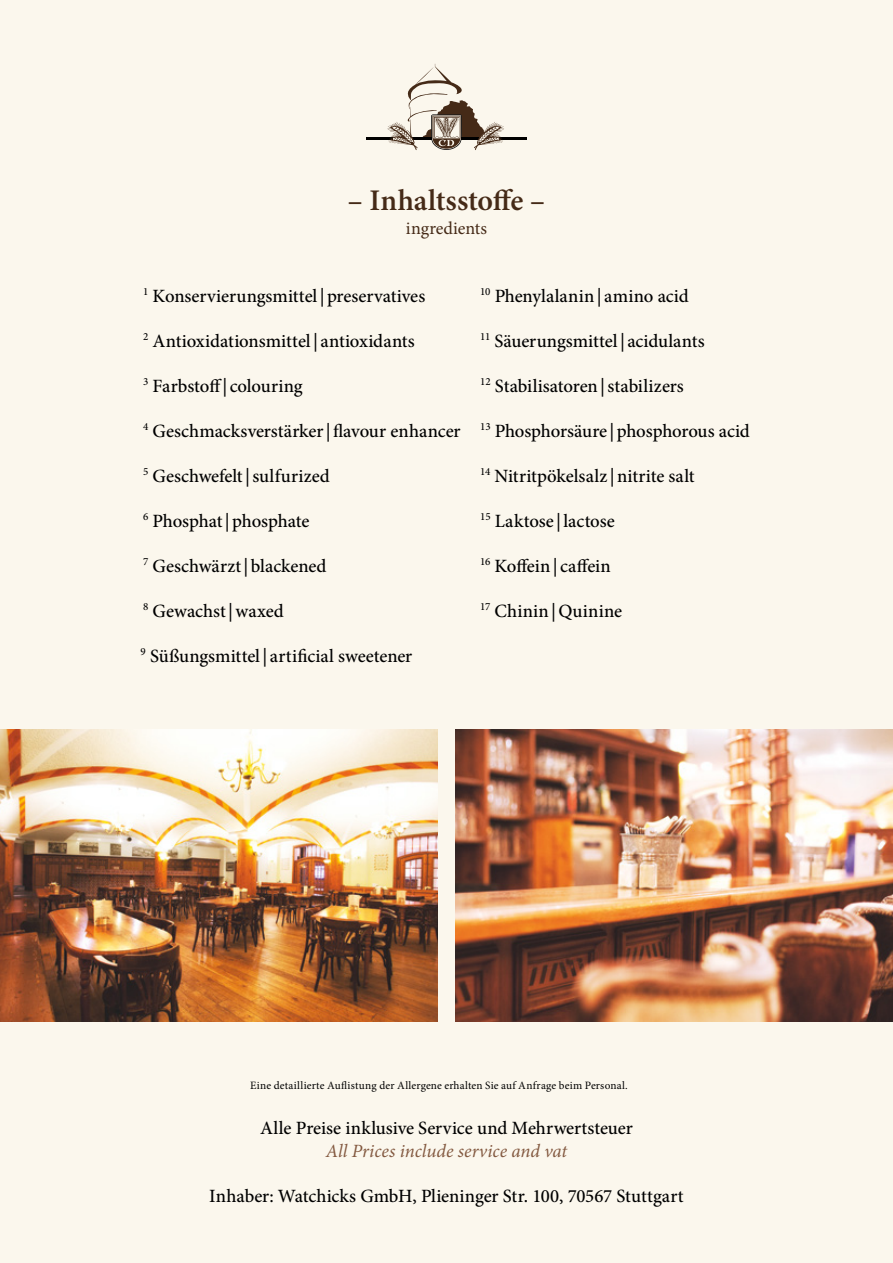
<style>
.page{position:relative;width:893px;height:1263px;background:#fbf7ed}
.page>*{position:absolute;margin:0;border:0;box-sizing:border-box;transform-origin:0 0}
.t1{font:600 30px "Minion Pro";color:#452a17}
.t2{font:500 18.75px "Minion Pro";letter-spacing:-.005em;color:#000}
.t3{font:italic 18.75px "Minion Pro";color:#835940}
.t4{font:18px "Minion Pro";letter-spacing:-.005em;color:#452a17}
.t5{font:11.25px "Minion Pro";letter-spacing:.015em;color:#000}
</style>
<div class="page">
<hr style="left:499px;top:137px;width:28px;height:2px;background:#000">
<hr style="left:366px;top:137px;width:26px;height:2px;background:#000">
<svg style="left:387px;top:64px;width:117px;height:86px"></svg>
<img style="left:455px;top:729px;width:438px;height:293px">
<img style="left:0;top:729px;width:438px;height:293px">
<h1 class="t1" style="left:348px;top:180px;width:199px">– Inhaltsstoffe –</h1>
<p class="t4" style="left:406px;top:216px;width:83px">ingredients</p>
<p class="t2" style="left:143px;top:283px;width:284px"><sup>1</sup> Konservierungsmittel|preservatives</p>
<p class="t2" style="left:143px;top:328px;width:273px"><sup>2</sup> Antioxidationsmittel| antioxidants</p>
<p class="t2" style="left:143px;top:373px;width:161px"><sup>3</sup> Farbstoff| colouring</p>
<p class="t2" style="left:143px;top:418px;width:319px"><sup>4</sup> Geschmacksverstärker|flavour enhancer</p>
<p class="t2" style="left:143px;top:463px;width:188px"><sup>5</sup> Geschwefelt|sulfurized</p>
<p class="t2" style="left:143px;top:508px;width:168px"><sup>6</sup> Phosphat|phosphate</p>
<p class="t2" style="left:143px;top:553px;width:185px"><sup>7</sup> Geschwärzt|blackened</p>
<p class="t2" style="left:143px;top:598px;width:142px"><sup>8</sup> Gewachst|waxed</p>
<p class="t2" style="left:141px;top:643px;width:273px"><sup>9</sup> Süßungsmittel| artificial sweetener</p>
<p class="t2" style="left:480px;top:283px;width:210px"><sup>10</sup> Phenylalanin| amino acid</p>
<p class="t2" style="left:480px;top:328px;width:226px"><sup>11</sup> Säuerungsmittel| acidulants</p>
<p class="t2" style="left:480px;top:373px;width:205px"><sup>12</sup> Stabilisatoren|stabilizers</p>
<p class="t2" style="left:480px;top:418px;width:271px"><sup>13</sup> Phosphorsäure |phosphorous acid</p>
<p class="t2" style="left:480px;top:463px;width:216px"><sup>14</sup> Nitritpökelsalz |nitrite salt</p>
<p class="t2" style="left:480px;top:508px;width:136px"><sup>15</sup> Laktose |lactose</p>
<p class="t2" style="left:480px;top:553px;width:132px"><sup>16</sup> Koffein| caffein</p>
<p class="t2" style="left:480px;top:598px;width:144px"><sup>17</sup> Chinin|Quinine</p>
<p class="t5" style="left:250px;top:1078px;width:379px">Eine detaillierte Auflistung der Allergene erhalten Sie auf Anfrage beim Personal.</p>
<p class="t2" style="left:260px;top:1115px;width:374px">Alle Preise inklusive Service und Mehrwertsteuer</p>
<p class="t3" style="left:326px;top:1138px;width:243px">All Prices include service and vat</p>
<p class="t2" style="left:209px;top:1183px;width:476px">Inhaber: Watchicks GmbH, Plieninger Str. 100, 70567 Stuttgart</p>
</div>
